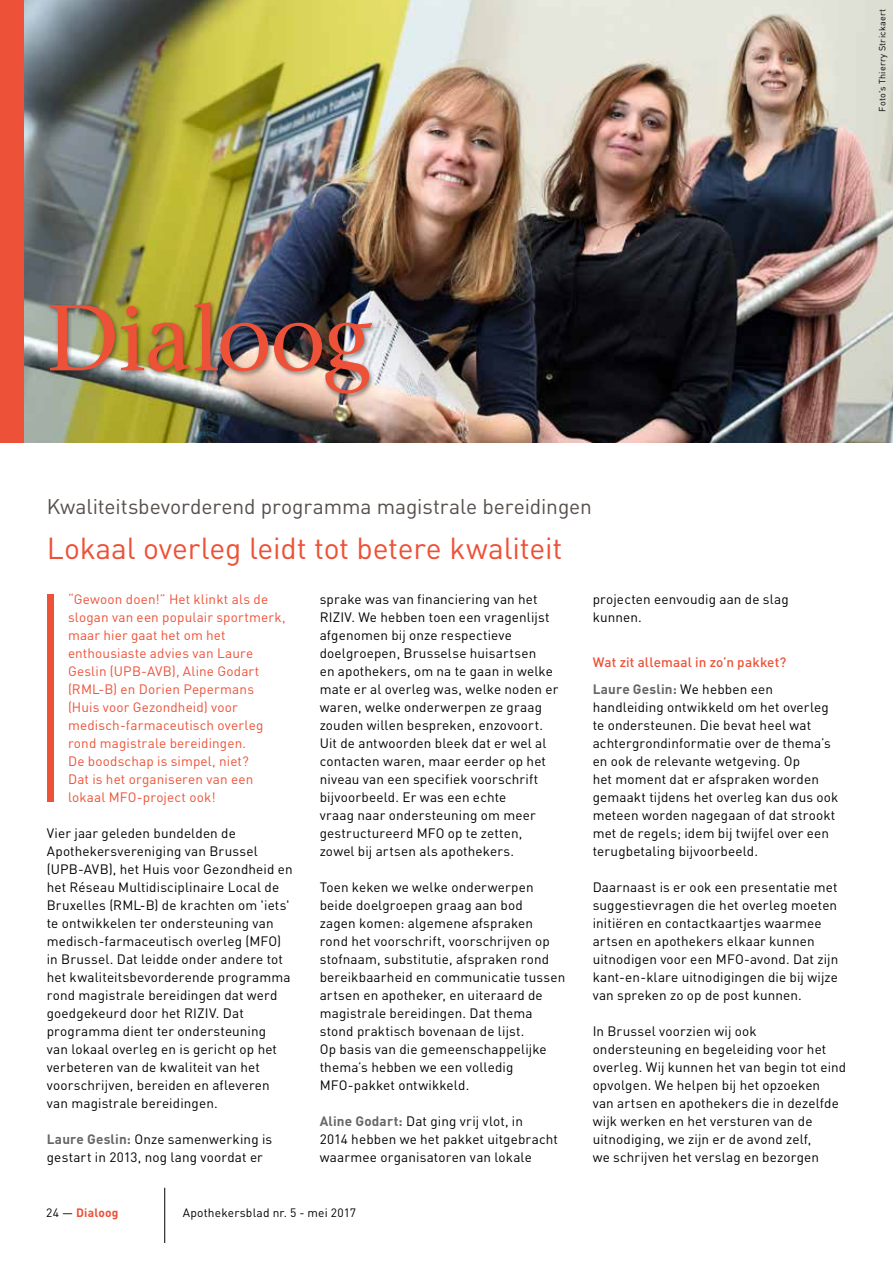
<style>
.page{position:relative;width:893px;height:1263px;background:#fff}
.page>*{position:absolute;margin:0;border:0;box-sizing:border-box;transform-origin:0 0}
.t1{font:500 93px "Stone Serif Std";letter-spacing:-.02em;color:#ed5137}
.t2{font:30px "DINOT";letter-spacing:-.005em;color:#ed5137}
.t3{font:21px "DINOT";letter-spacing:-.005em;color:#56504d}
.t4{font:13.5px/18px "DINOT";letter-spacing:.01em;color:#000}
.t5{font:13.5px/18px "DINOT";letter-spacing:.01em;color:#ed5137}
.t6{font:500 13.5px/27px "DINOT";letter-spacing:.01em;color:#ed5137}
.t7{font:12px "DINOT";letter-spacing:.015em;color:#000}
.t8{font:700 12px "DINOT";letter-spacing:.02em;color:#ed5137}
.t9{font:9px "DINOT";letter-spacing:.025em;color:#000}
.s1{font-weight:700;color:#676767}
.s2{font-weight:400;color:#000}
</style>
<div class="page">
<hr style="left:164px;top:1188px;width:1px;height:55px;background:#000">
<img style="left:23px;top:0;width:870px;height:442px">
<div style="left:0;top:0;width:23px;height:442px;background:#ed5137"></div>
<div style="left:48px;top:300px;width:331px;height:100px;background:#000;opacity:.48"></div>
<div style="left:47px;top:595px;width:6px;height:207px;background:#ed5137"></div>
<p class="t9" style="left:876px;top:112px;width:105px;rotate:-90deg">Foto's Thierry Strickaert</p>
<h1 class="t1" style="left:46px;top:283px;width:328px">Dialoog</h1>
<h3 class="t3" style="left:47px;top:494px;width:547px">Kwaliteitsbevorderend programma magistrale bereidingen</h3>
<h2 class="t2" style="left:47px;top:530px;width:517px">Lokaal overleg leidt tot betere kwaliteit</h2>
<p class="t5" style="left:68px;top:590px;width:219px">“Gewoon doen!” Het klinkt als de slogan van een populair sportmerk, maar hier gaat het om het enthousiaste advies van Laure<br>Geslin (UPB-AVB), Aline Godart (RML-B) en Dorien Pepermans (Huis voor Gezondheid) voor medisch-farmaceutisch overleg rond magistrale bereidingen.<br>De boodschap is simpel, niet?<br>Dat is het organiseren van een lokaal MFO-project ook!</p>
<p class="t4" style="left:47px;top:824px;width:247px">Vier jaar geleden bundelden de Apothekersvereniging van Brussel (UPB-AVB), het Huis voor Gezondheid en het Réseau Multidisciplinaire Local de Bruxelles (RML-B) de krachten om 'iets' te ontwikkelen ter ondersteuning van medisch-farmaceutisch overleg (MFO) in Brussel. Dat leidde onder andere tot het kwaliteitsbevorderende programma rond magistrale bereidingen dat werd goedgekeurd door het RIZIV. Dat programma dient ter ondersteuning<br>van lokaal overleg en is gericht op het verbeteren van de kwaliteit van het voorschrijven, bereiden en afleveren van magistrale bereidingen.</p>
<p class="t4" style="left:47px;top:1130px;width:227px"><span class="s1">Laure Geslin:</span> Onze samenwerking is gestart in 2013, nog lang voordat er</p>
<p class="t4" style="left:593px;top:590px;width:198px">projecten eenvoudig aan de slag kunnen.</p>
<p class="t6" style="left:593px;top:648px;width:195px">Wat zit allemaal in zo’n pakket?<br><span class="s1">Laure Geslin:</span> <span class="s2">We hebben een</span></p>
<p class="t4" style="left:593px;top:698px;width:247px">handleiding ontwikkeld om het overleg te ondersteunen. Die bevat heel wat achtergrondinformatie over de thema’s en ook de relevante wetgeving. Op<br>het moment dat er afspraken worden gemaakt tijdens het overleg kan dus ook meteen worden nagegaan of dat strookt met de regels; idem bij twijfel over een terugbetaling bijvoorbeeld.</p>
<p class="t4" style="left:593px;top:878px;width:247px">Daarnaast is er ook een presentatie met suggestievragen die het overleg moeten initiëren en contactkaartjes waarmee artsen en apothekers elkaar kunnen uitnodigen voor een MFO-avond. Dat zijn kant-en-klare uitnodigingen die bij wijze van spreken zo op de post kunnen.</p>
<p class="t4" style="left:593px;top:1022px;width:255px">In Brussel voorzien wij ook ondersteuning en begeleiding voor het overleg. Wij kunnen het van begin tot eind opvolgen. We helpen bij het opzoeken<br>van artsen en apothekers die in dezelfde wijk werken en het versturen van de uitnodiging, we zijn er de avond zelf,<br>we schrijven het verslag en bezorgen</p>
<p class="t4" style="left:320px;top:590px;width:240px">sprake was van financiering van het RIZIV. We hebben toen een vragenlijst afgenomen bij onze respectieve doelgroepen, Brusselse huisartsen<br>en apothekers, om na te gaan in welke mate er al overleg was, welke noden er waren, welke onderwerpen ze graag zouden willen bespreken, enzovoort.<br>Uit de antwoorden bleek dat er wel al contacten waren, maar eerder op het niveau van een specifiek voorschrift bijvoorbeeld. Er was een echte<br>vraag naar ondersteuning om meer gestructureerd MFO op te zetten, zowel bij artsen als apothekers.</p>
<p class="t4" style="left:320px;top:878px;width:247px">Toen keken we welke onderwerpen beide doelgroepen graag aan bod<br>zagen komen: algemene afspraken<br>rond het voorschrift, voorschrijven op stofnaam, substitutie, afspraken rond bereikbaarheid en communicatie tussen artsen en apotheker, en uiteraard de magistrale bereidingen. Dat thema stond praktisch bovenaan de lijst.<br>Op basis van die gemeenschappelijke thema’s hebben we een volledig MFO-pakket ontwikkeld.</p>
<p class="t4" style="left:320px;top:1112px;width:240px"><span class="s1">Aline Godart:</span> Dat ging vrij vlot, in<br>2014 hebben we het pakket uitgebracht waarmee organisatoren van lokale</p>
<p class="t8" style="left:46px;top:1205px;width:74px"><span class="s2">24 —</span> Dialoog</p>
<p class="t7" style="left:183px;top:1205px;width:175px">Apothekersblad nr. 5 - mei 2017</p>
</div>
